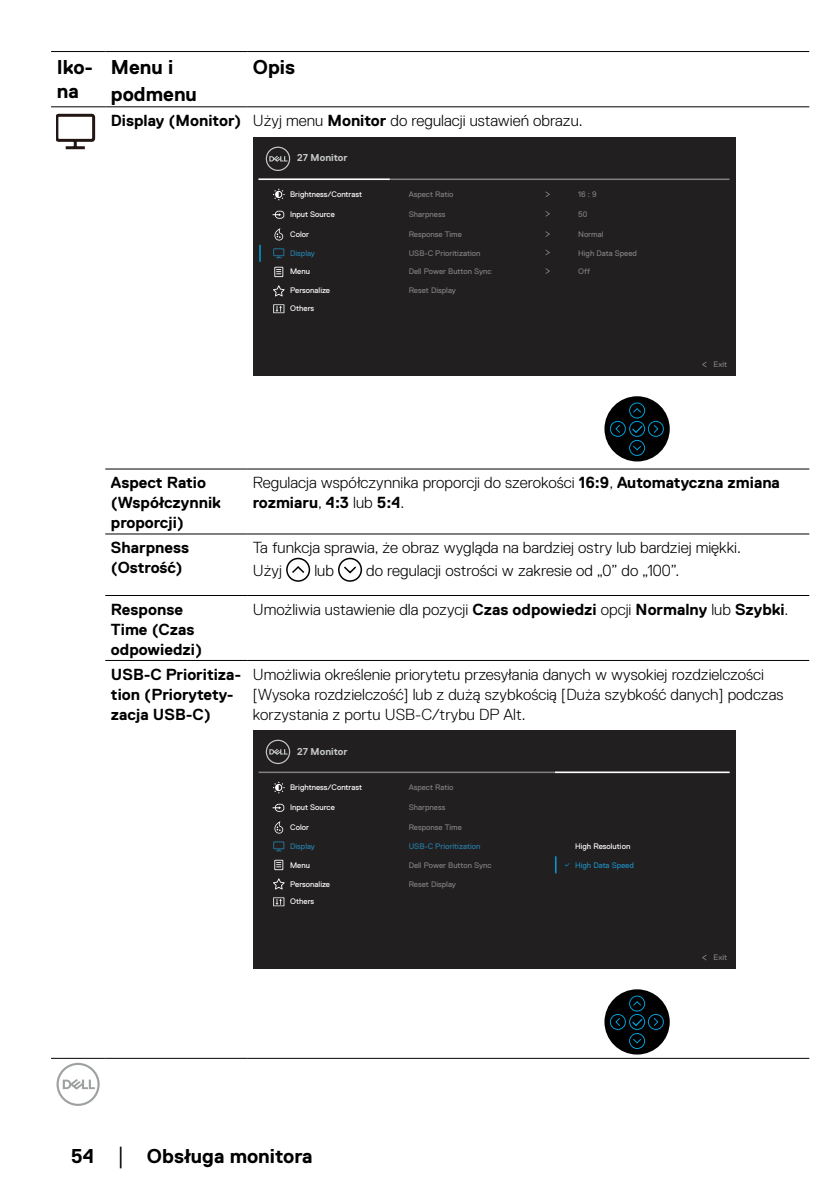
<style>
.page{position:relative;width:840px;height:1191px;background:#fff}
.page>*{position:absolute;margin:0;border:0;box-sizing:border-box;transform-origin:0 0}
.t1{font:700 20px/24px "Dell Replica";color:#000}
.t2{font:300 16px/20px "Dell Replica";color:#000}
.t3{font:700 16px/20px "Dell Replica";color:#000}
.t4{font:700 10px "Dell Replica";color:#c4c6c8}
.t5{font:8px "Dell Replica";color:#808080}
.t6{font:8px "Dell Replica";color:#fff}
.t7{font:8px "Dell Replica";color:#267da8}
.t8{font:8px "Dell Replica";color:#1e8bbd}
.s1{font-weight:700}
.s2{font-family:"Times New Roman";font-weight:400;font-size:18px}
</style>
<div class="page">
<svg style="left:56px;top:1062px;width:44px;height:44px"></svg>
<hr style="left:105px;top:468px;width:142px;height:1px;background:#000">
<hr style="left:247px;top:468px;width:561px;height:1px;background:#000">
<hr style="left:105px;top:533px;width:142px;height:1px;background:#000">
<hr style="left:247px;top:533px;width:561px;height:1px;background:#000">
<hr style="left:105px;top:595px;width:142px;height:1px;background:#000">
<hr style="left:247px;top:595px;width:561px;height:1px;background:#000">
<hr style="left:105px;top:660px;width:142px;height:1px;background:#000">
<hr style="left:247px;top:660px;width:561px;height:1px;background:#000">
<hr style="left:51px;top:1057px;width:54px;height:1px;background:#000">
<hr style="left:105px;top:1057px;width:142px;height:1px;background:#000">
<hr style="left:247px;top:1057px;width:561px;height:1px;background:#000">
<hr style="left:51px;top:51px;width:54px;height:1px;background:#000">
<hr style="left:105px;top:51px;width:142px;height:1px;background:#000">
<hr style="left:247px;top:51px;width:561px;height:1px;background:#000">
<hr style="left:51px;top:106px;width:54px;height:1px;background:#000">
<hr style="left:105px;top:106px;width:142px;height:1px;background:#000">
<hr style="left:247px;top:106px;width:561px;height:1px;background:#000">
<svg style="left:57px;top:114px;width:38px;height:35px"></svg>
<div style="left:253px;top:138px;width:481px;height:238px;background:#211f1f"></div>
<svg style="left:702px;top:362px;width:4px;height:5px"></svg>
<hr style="left:258px;top:178px;width:471px;height:2px;background:#808080">
<svg style="left:265px;top:147px;width:25px;height:24px"></svg>
<svg style="left:274px;top:228px;width:9px;height:12px"></svg>
<svg style="left:273px;top:248px;width:11px;height:10px"></svg>
<svg style="left:274px;top:267px;width:9px;height:10px"></svg>
<svg style="left:273px;top:285px;width:11px;height:11px"></svg>
<svg style="left:273px;top:304px;width:11px;height:9px"></svg>
<svg style="left:272px;top:211px;width:12px;height:8px"></svg>
<svg style="left:273px;top:189px;width:11px;height:11px"></svg>
<div style="left:604px;top:396px;width:65px;height:65px;background:#000;border-radius:50%"></div>
<svg style="left:609px;top:402px;width:55px;height:54px"></svg>
<hr style="left:258px;top:178px;width:131px;height:2px;background:#fff">
<svg style="left:259px;top:245px;width:1px;height:17px"></svg>
<svg style="left:545px;top:191px;width:5px;height:6px"></svg>
<svg style="left:545px;top:231px;width:5px;height:6px"></svg>
<svg style="left:545px;top:211px;width:5px;height:6px"></svg>
<svg style="left:545px;top:249px;width:5px;height:6px"></svg>
<svg style="left:545px;top:268px;width:5px;height:6px"></svg>
<svg style="left:286px;top:557px;width:25px;height:25px"></svg>
<svg style="left:338px;top:557px;width:24px;height:25px"></svg>
<div style="left:253px;top:731px;width:481px;height:238px;background:#211f1f"></div>
<hr style="left:258px;top:771px;width:471px;height:2px;background:#808080">
<svg style="left:265px;top:739px;width:25px;height:25px"></svg>
<svg style="left:274px;top:821px;width:9px;height:12px"></svg>
<svg style="left:273px;top:841px;width:11px;height:10px"></svg>
<svg style="left:274px;top:859px;width:9px;height:11px"></svg>
<svg style="left:273px;top:878px;width:11px;height:11px"></svg>
<svg style="left:273px;top:897px;width:11px;height:9px"></svg>
<svg style="left:272px;top:803px;width:12px;height:8px"></svg>
<svg style="left:273px;top:781px;width:11px;height:12px"></svg>
<div style="left:604px;top:989px;width:65px;height:65px;background:#000;border-radius:50%"></div>
<svg style="left:609px;top:995px;width:55px;height:54px"></svg>
<svg style="left:555px;top:856px;width:1px;height:17px"></svg>
<hr style="left:554px;top:771px;width:175px;height:2px;background:#fff">
<p class="t1" style="left:57px;top:55px;width:38px">Iko&shy;na</p>
<p class="t1" style="left:111px;top:54px;width:87px;line-height:26.8px">Menu i podmenu</p>
<p class="t1" style="left:253px;top:55px;width:44px">Opis</p>
<p class="t2" style="left:111px;top:111px;width:473px"><span class="s1">Display (Monitor)</span> Użyj menu <span class="s1">Monitor</span> do regulacji ustawień obrazu.</p>
<p class="t4" style="left:297px;top:152px;width:52px">27 Monitor</p>
<p class="t6" style="left:290px;top:190px;width:73px">Brightness/Contrast</p>
<p class="t5" style="left:408px;top:190px;width:46px">Aspect Ratio</p>
<p class="t6" style="left:290px;top:210px;width:46px">Input Source</p>
<p class="t5" style="left:408px;top:210px;width:38px">Sharpness</p>
<p class="t6" style="left:290px;top:230px;width:20px">Color</p>
<p class="t5" style="left:408px;top:230px;width:55px">Response Time</p>
<p class="t7" style="left:290px;top:249px;width:26px">Display</p>
<p class="t5" style="left:408px;top:249px;width:73px">USB-C Prioritization</p>
<p class="t6" style="left:290px;top:267px;width:21px">Menu</p>
<p class="t5" style="left:408px;top:267px;width:84px">Dell Power Button Sync</p>
<p class="t6" style="left:290px;top:286px;width:41px">Personalize</p>
<p class="t5" style="left:408px;top:286px;width:49px">Reset Display</p>
<p class="t6" style="left:290px;top:304px;width:26px">Others</p>
<p class="t5" style="left:578px;top:190px;width:20px">16 : 9</p>
<p class="t5" style="left:578px;top:230px;width:27px">Normal</p>
<p class="t5" style="left:578px;top:210px;width:11px">50</p>
<p class="t5" style="left:578px;top:249px;width:60px">High Data Speed</p>
<p class="t5" style="left:578px;top:267px;width:13px">Off</p>
<p class="t5" style="left:713px;top:360px;width:15px">Exit</p>
<p class="t3" style="left:111px;top:473px;width:111px">Aspect Ratio (Współczynnik proporcji)</p>
<p class="t2" style="left:253px;top:473px;width:528px">Regulacja współczynnika proporcji do szerokości <span class="s1">16:9</span>, <span class="s1">Automatyczna zmiana rozmiaru</span>, <span class="s1">4:3</span> lub <span class="s1">5:4</span>.</p>
<p class="t3" style="left:111px;top:538px;width:80px">Sharpness (Ostrość)</p>
<p class="t2" style="left:253px;top:536px;width:489px;line-height:22.8px">Ta funkcja sprawia, że obraz wygląda na bardziej ostry lub bardziej miękki.<br>Użyj</p>
<p class="t2" style="left:314px;top:560px;width:21px">lub</p>
<p class="t2" style="left:366px;top:560px;width:314px">do regulacji ostrości w zakresie od „0” do „100”.</p>
<p class="t3" style="left:111px;top:599px;width:93px">Response<br>Time (Czas odpowiedzi)</p>
<p class="t2" style="left:253px;top:599px;width:537px">Umożliwia ustawienie dla pozycji <span class="s1">Czas odpowiedzi</span> opcji <span class="s1">Normalny</span> lub <span class="s1">Szybki</span>.</p>
<p class="t3" style="left:111px;top:664px;width:132px">USB-C Prioritiza&shy;tion (Priorytety&shy;zacja USB-C)</p>
<p class="t2" style="left:253px;top:664px;width:532px">Umożliwia określenie priorytetu przesyłania danych w wysokiej rozdzielczości [Wysoka rozdzielczość] lub z dużą szybkością [Duża szybkość danych] podczas korzystania z portu USB-C/trybu DP Alt.</p>
<p class="t4" style="left:297px;top:745px;width:52px">27 Monitor</p>
<p class="t6" style="left:290px;top:783px;width:73px">Brightness/Contrast</p>
<p class="t5" style="left:408px;top:783px;width:46px">Aspect Ratio</p>
<p class="t6" style="left:290px;top:803px;width:46px">Input Source</p>
<p class="t5" style="left:408px;top:803px;width:38px">Sharpness</p>
<p class="t6" style="left:290px;top:822px;width:20px">Color</p>
<p class="t5" style="left:408px;top:822px;width:55px">Response Time</p>
<p class="t7" style="left:290px;top:841px;width:26px">Display</p>
<p class="t7" style="left:408px;top:841px;width:73px">USB-C Prioritization</p>
<p class="t6" style="left:290px;top:860px;width:21px">Menu</p>
<p class="t5" style="left:408px;top:860px;width:84px">Dell Power Button Sync</p>
<p class="t6" style="left:290px;top:879px;width:41px">Personalize</p>
<p class="t5" style="left:408px;top:879px;width:49px">Reset Display</p>
<p class="t6" style="left:290px;top:897px;width:26px">Others</p>
<p class="t1" style="left:71px;top:1144px;width:243px">54 <span class="s2">│</span> Obsługa monitora</p>
<p class="t6" style="left:574px;top:841px;width:57px">High Resolution</p>
<p class="t8" style="left:574px;top:860px;width:60px">High Data Speed</p>
<p class="t5" style="left:713px;top:953px;width:15px">Exit</p>
</div>
